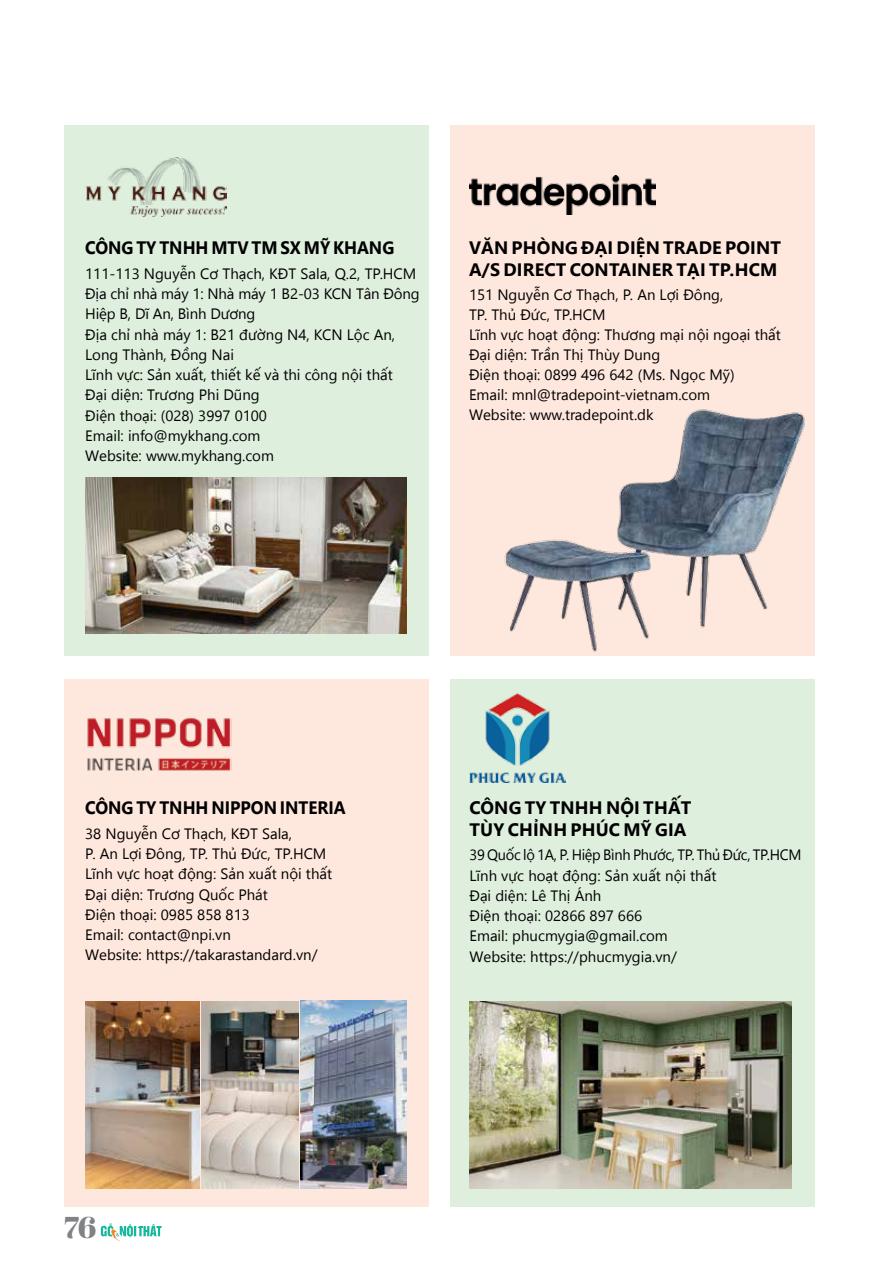
<style>
.page{position:relative;width:893px;height:1276px;background:#fff}
.page>*{position:absolute;margin:0;border:0;box-sizing:border-box;transform-origin:0 0}
.t1{font:30px "SVN Abril Fatface";color:#808285}
.t2{font:18px "SVN Segoe UI Bold";letter-spacing:.01em;color:#000}
.t3{font:18px "SVN Segoe UI Bold";letter-spacing:.01em;color:#000;scale:.94 1}
.t4{font:15px/20.2px "SVN Segoe UI";color:#000}
</style>
<div class="page">
<svg style="left:101px;top:1223px;width:61px;height:17px"></svg>
<div style="left:64px;top:679px;width:364px;height:527px;background:#fee7dd"></div>
<img style="left:87px;top:718px;width:145px;height:53px">
<div style="left:64px;top:125px;width:364px;height:531px;background:#dfefde"></div>
<div style="left:450px;top:125px;width:365px;height:531px;background:#fee7dd"></div>
<img style="left:86px;top:157px;width:140px;height:59px">
<img style="left:469px;top:176px;width:187px;height:39px">
<img style="left:85px;top:478px;width:322px;height:155px">
<div style="left:450px;top:679px;width:365px;height:527px;background:#dfefde"></div>
<img style="left:469px;top:694px;width:97px;height:89px">
<img style="left:469px;top:1001px;width:322px;height:187px">
<img style="left:201px;top:1001px;width:97px;height:187px">
<img style="left:504px;top:409px;width:301px;height:243px">
<img style="left:85px;top:1001px;width:114px;height:187px">
<img style="left:300px;top:1001px;width:107px;height:187px">
<p class="t3" style="left:85px;top:235px;width:25px">CÔNG</p>
<p class="t3" style="left:136px;top:235px;width:39px">TY TNHH</p>
<p class="t3" style="left:211px;top:235px;width:144px">MTV TMSX MỸKHANG</p>
<p class="t4" style="left:85px;top:262px;width:336px">111-113 Nguyễn Cơ Thạch, KĐT Sala, Q.2, TP.HCM<br>Địa chỉ nhà máy 1: Nhà máy 1 B2-03 KCN Tân Đông<br>H iệp B, Dĩ An, Bình Dương<br>Địa chỉ nhà máy 1: B21 đường N4, KCN Lộc An,<br>Long Thành, Đồng Nai<br>Lĩnh vực: Sản xuất, thiết kế và thi công nội thất<br>Đại diện: Trương Phi Dũng<br>Điện thoại: (028) 3997 0100<br>Email: info@mykhang.com<br>Website: www.mykhang.com</p>
<p class="t2" style="left:469px;top:235px;width:159px">VĂN PHÒNG ĐẠI DIỆN</p>
<p class="t2" style="left:663px;top:235px;width:13px">TRADE</p>
<p class="t2" style="left:725px;top:235px;width:12px">POINT</p>
<p class="t2" style="left:469px;top:257px;width:46px">A/S DIRE</p>
<p class="t2" style="left:544px;top:257px;width:49px">CT CONTAINER</p>
<p class="t2" style="left:677px;top:257px;width:11px">TẠI</p>
<p class="t2" style="left:709px;top:257px;width:67px">TP.HCM</p>
<p class="t4" style="left:469px;top:284px;width:313px">151 Nguyễn Cơ Thạch, P. An Lợi Đông,<br>TP. Thủ Đức, TP.HCM<br>Lĩnh vực hoạt động: Thương mại nội ngoại thất<br>Đại diện: Trần Thị Thùy Dung<br>Điện thoại: 0899 496 642 (M s. Ngọc Mỹ)<br>Email: mnl@tradepoint-vietnam.com<br>Website: www.tradepoint.dk</p>
<p class="t3" style="left:85px;top:795px;width:25px">CÔNG</p>
<p class="t3" style="left:136px;top:795px;width:39px">TY TNHH</p>
<p class="t3" style="left:211px;top:795px;width:13px">NIPPON</p>
<p class="t3" style="left:280px;top:795px;width:11px">INTERIA</p>
<p class="t4" style="left:85px;top:822px;width:248px">38 Nguyễn Cơ Thạch, KĐT Sala,<br>P. An Lợi Đông, TP. Thủ Đức, TP.HCM<br>Lĩnh vực hoạt động: Sản xuất nội thất<br>Đại diện: Trương Quốc Phát<br>Điện thoại: 0985 858 813<br>Email: contact@npi.vn<br>Website: https://takarastandard.vn/</p>
<h1 class="t1" style="left:64px;top:1204px;width:34px">76</h1>
<p class="t2" style="left:469px;top:795px;width:26px">CÔNG</p>
<p class="t2" style="left:525px;top:795px;width:39px">TY TNHH</p>
<p class="t2" style="left:606px;top:795px;width:12px">NỘI</p>
<p class="t2" style="left:643px;top:795px;width:13px">THẤT</p>
<p class="t2" style="left:469px;top:816px;width:13px">TÙY</p>
<p class="t2" style="left:508px;top:816px;width:76px">CHỈNH PHÚ</p>
<p class="t2" style="left:609px;top:816px;width:58px">C MỸ GIA</p>
<p class="t4" style="left:469px;top:844px;width:311px">39 Quốc lộ 1A, P. H iệp Bình Phước, TP. Thủ Đức, TP.HCM<br>Lĩnh vực hoạt động: Sản xuất nội thất<br>Đại diện: Lê Thị Ánh<br>Điện thoại: 02866 897 666<br>Email: phucmygia@gmail.com<br>Website: https://phucmygia.vn/</p>
</div>
